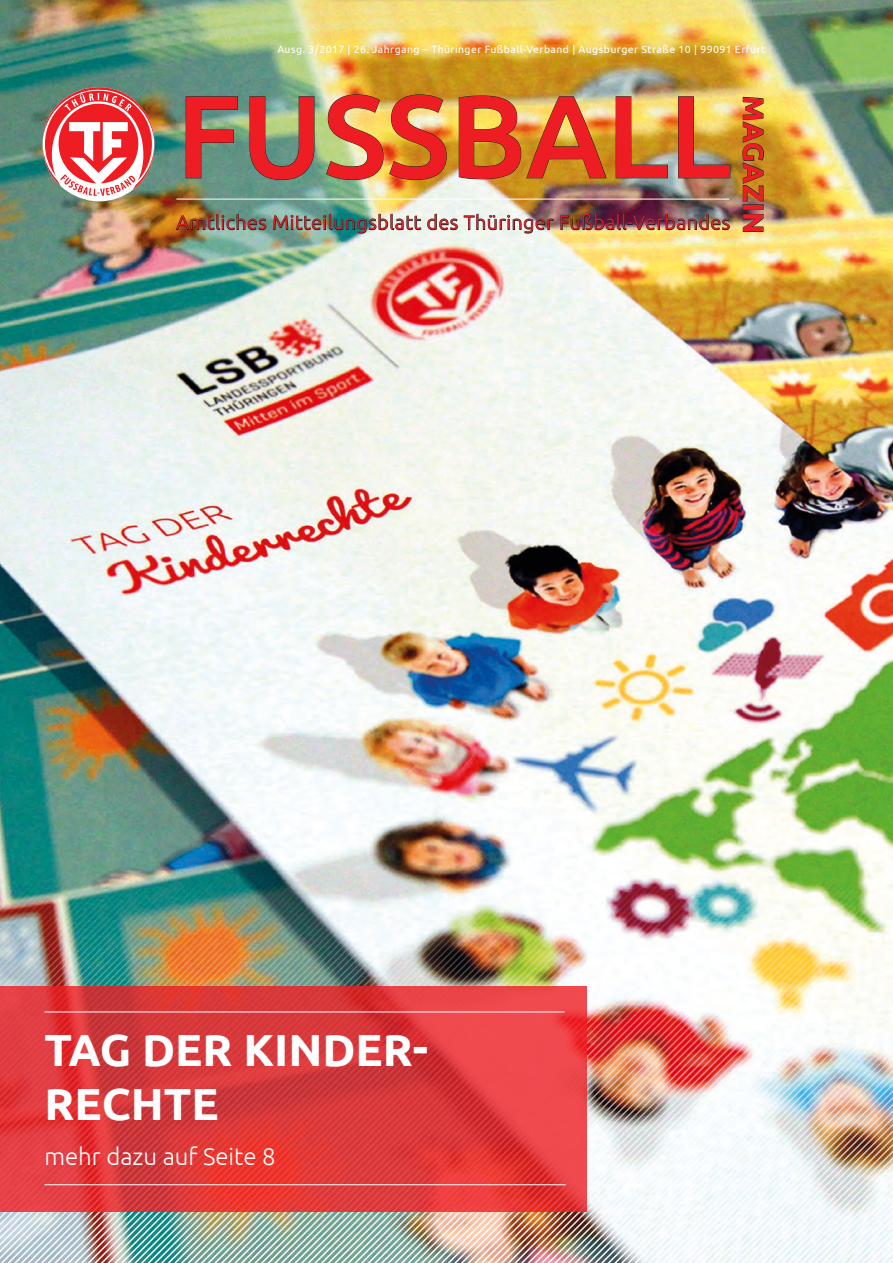
<style>
.page{position:relative;width:893px;height:1263px;background:#fff}
.page>*{position:absolute;margin:0;border:0;box-sizing:border-box;transform-origin:0 0}
.t1{font:500 117px "Ubuntu";color:#ee1d23}
.t2{font:700 45px/54px "Ubuntu";color:#fff}
.t3{font:700 28.5px "Ubuntu";letter-spacing:.02em;color:#ee1d23}
.t4{font:300 24px "Ubuntu";color:#fff}
.t5{font:300 19.5px "Ubuntu";letter-spacing:.03em;color:#ee1d23}
.t6{font:10.5px "Ubuntu";letter-spacing:.04em;color:#fff}
</style>
<div class="page">
<img style="left:0;top:0;width:893px;height:872px">
<svg style="left:43px;top:87px;width:112px;height:115px"></svg>
<svg style="left:185px;top:96px;width:53px;height:83px;background:#64907c"></svg>
<svg style="left:249px;top:96px;width:66px;height:84px;background:#759f81"></svg>
<img style="left:326px;top:94px;width:121px;height:86px">
<img style="left:458px;top:95px;width:149px;height:85px">
<img style="left:615px;top:96px;width:53px;height:83px">
<img style="left:678px;top:96px;width:53px;height:83px">
<hr style="left:176px;top:199px;width:553px;height:1px;background:#fff">
<svg style="left:176px;top:213px;width:91px;height:18px;background:#6b6e55"></svg>
<img style="left:273px;top:213px;width:281px;height:21px">
<img style="left:560px;top:213px;width:170px;height:18px">
<img style="left:742px;top:97px;width:22px;height:105px">
<div style="left:743px;top:204px;width:20px;height:6px;border:1px solid #231f20"></div>
<svg style="left:742px;top:214px;width:22px;height:18px"></svg>
<img style="left:0;top:872px;width:893px;height:391px">
<svg style="left:0;top:986px;width:587px;height:226px;background:#de3b3d"></svg>
<hr style="left:44px;top:1011px;width:520px;height:1px;background:#fff">
<hr style="left:44px;top:1184px;width:522px;height:1px;background:#fff">
<p class="t6" style="left:277px;top:43px;width:489px">Ausg. 3/2017 | 26. Jahrgang – Thüringer Fußball-Verband | Augsburger Straße 10 | 99091 Erfurt</p>
<h1 class="t1" style="left:176px;top:62px;width:556px">FUSSBALL</h1>
<h3 class="t5" style="left:176px;top:211px;width:555px">Amtliches Mitteilungsblatt des Thüringer Fußball-Verbandes</h3>
<h3 class="t3" style="left:771px;top:96px;width:139px;rotate:90deg">MAGAZIN</h3>
<h2 class="t2" style="left:44px;top:1023px;width:385px">TAG DER KINDER-<br>RECHTE</h2>
<h3 class="t4" style="left:44px;top:1142px;width:233px">mehr dazu auf Seite 8</h3>
</div>
